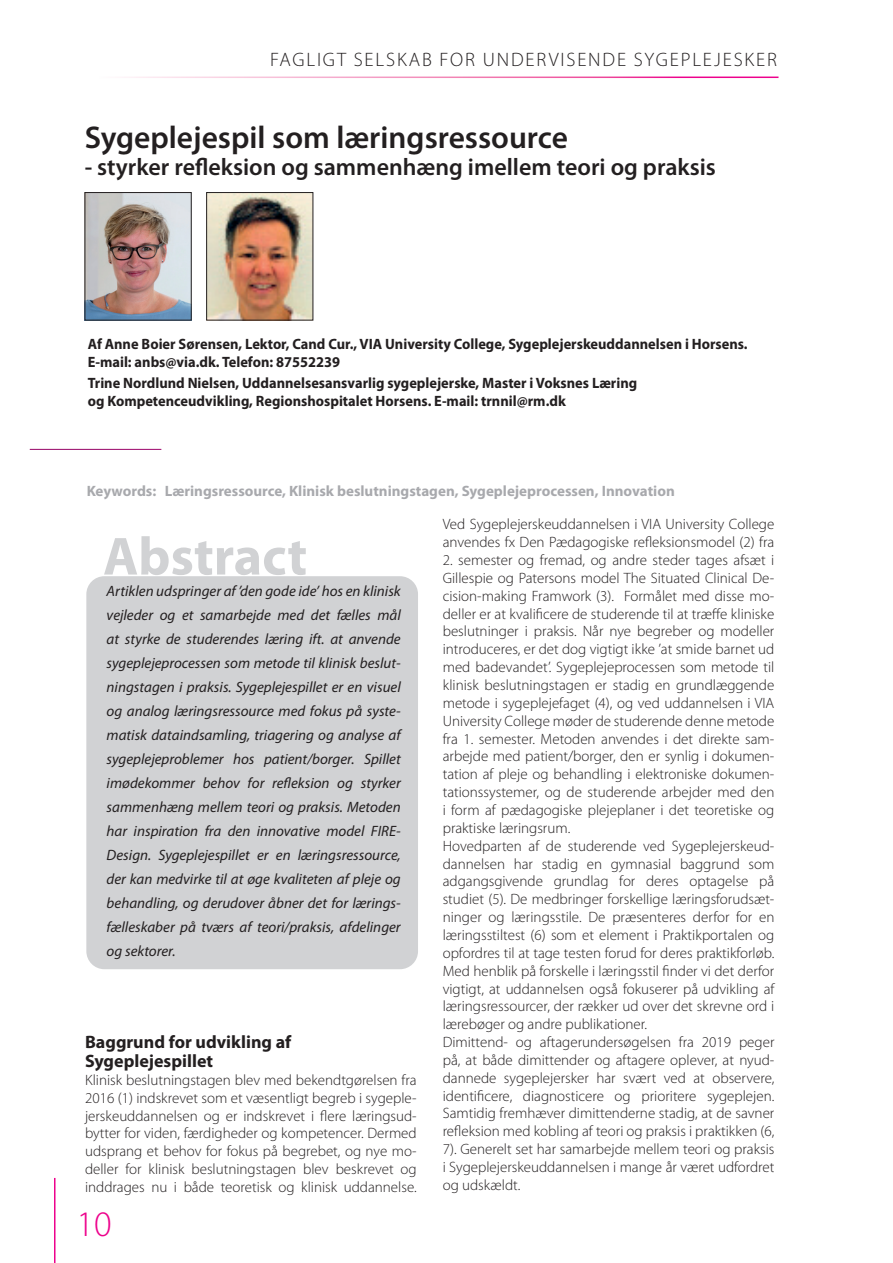
<style>
.page{position:relative;width:893px;height:1263px;background:#fff}
.page>*{position:absolute;margin:0;border:0;box-sizing:border-box;transform-origin:0 0}
.t1{font:700 54px "Myriad Pro";color:#d1d2d4}
.t2{font:300 36px "Myriad Pro";color:#ed028c}
.t3{font:600 31.5px "Myriad Pro";color:#231f20}
.t4{font:600 24px "Myriad Pro";color:#231f20}
.t5{font:300 19.5px "Myriad Pro";letter-spacing:.095em;color:#231f20}
.t6{font:700 18px/19.5px "Myriad Pro";color:#231f20}
.t7{font:300 15px/17.9px "Myriad Pro";color:#231f20}
.t8{font:italic 15px/24px "Myriad Pro";color:#231f20;text-align:justify}
.t9{font:700 15px/18px "Myriad Pro";color:#231f20;scale:.96 1}
.t10{font:700 15px "Myriad Pro";color:#a8a9ad}
</style>
<div class="page">
<hr style="left:54px;top:1178px;width:1px;height:85px;background:#ed028c">
<div style="left:86px;top:576px;width:332px;height:393px;background:#d1d2d4;border-radius:18px"></div>
<img style="left:87px;top:194px;width:102px;height:124px">
<img style="left:208px;top:194px;width:103px;height:124px">
<div style="left:206px;top:192px;width:107px;height:128px;border:1px solid #231f20"></div>
<h3 class="t5" style="left:270px;top:47px;width:508px">FAGLIGT SELSKAB FOR UNDERVISENDE SYGEPLEJESKER</h3>
<h3 class="t3" style="left:85px;top:117px;width:485px">Sygeplejespil som læringsressource</h3>
<h3 class="t4" style="left:85px;top:152px;width:633px">- styrker refleksion og sammenhæng imellem teori og praksis</h3>
<p class="t9" style="left:88px;top:335px;width:689px">Af Anne Boier Sørensen, Lektor, Cand Cur., VIA University College, Sygeplejerskeuddannelsen i Horsens.<br>E-mail: anbs@via.dk. Telefon: 87552239</p>
<p class="t9" style="left:88px;top:374px;width:574px">Trine Nordlund Nielsen, Uddannelsesansvarlig sygeplejerske, Master i Voksnes Læring og Kompetenceudvikling, Regionshospitalet Horsens. E-mail: trnnil@rm.dk</p>
<p class="t10" style="left:87px;top:481px;width:590px">Keywords: Læringsressource, Klinisk beslutningstagen, Sygeplejeprocessen, Innovation</p>
<h1 class="t1" style="left:103px;top:521px;width:206px">Abstract</h1>
<p class="t8" style="left:107px;top:579px;width:296px">Artiklen udspringer af ’den gode ide’ hos en klinisk vejleder og et samarbejde med det fælles mål at styrke de studerendes læring ift. at anvende sygeplejeprocessen som metode til klinisk beslut&shy;ningstagen i praksis. Sygeplejespillet er en visuel og analog læringsressource med fokus på syste&shy;matisk dataindsamling, triagering og analyse af sygeplejeproblemer hos patient/borger. Spillet imødekommer behov for refleksion og styrker sammenhæng mellem teori og praksis. Metoden har inspiration fra den innovative model FIRE-Design. Sygeplejespillet er en læringsressource, der kan medvirke til at øge kvaliteten af pleje og behandling, og derudover åbner det for lærings&shy;fælleskaber på tværs af teori/praksis, afdelinger og sektorer.</p>
<p class="t6" style="left:85px;top:1031px;width:208px">Baggrund for udvikling af<br>Sygeplejespillet</p>
<p class="t7" style="left:85px;top:1071px;width:333px;text-align:justify">Klinisk beslutningstagen blev med bekendtgørelsen fra 2016 (1) indskrevet som et væsentligt begreb i sygeple&shy;jerskeuddannelsen og er indskrevet i flere læringsud&shy;bytter for viden, færdigheder og kompetencer. Dermed udsprang et behov for fokus på begrebet, og nye mo&shy;deller for klinisk beslutningstagen blev beskrevet og inddrages nu i både teoretisk og klinisk uddannelse.</p>
<h2 class="t2" style="left:77px;top:1202px;width:37px">10</h2>
<p class="t7" style="left:443px;top:515px;width:333px">Ved Sygeplejerskeuddannelsen i VIA University College anvendes fx Den Pædagogiske refleksionsmodel (2) fra</p>
<p class="t7" style="left:443px;top:551px;width:333px">2. semester og fremad, og andre steder tages afsæt i Gillespie og Patersons model The Situated Clinical De&shy;cision-making Framwork (3). Formålet med disse mo&shy;deller er at kvalificere de studerende til at træffe kliniske beslutninger i praksis. Når nye begreber og modeller introduceres, er det dog vigtigt ikke ’at smide barnet ud med badevandet’. Sygeplejeprocessen som metode til klinisk beslutningstagen er stadig en grundlæggende metode i sygeplejefaget (4), og ved uddannelsen i VIA University College møder de studerende denne metode fra 1. semester. Metoden anvendes i det direkte sam&shy;arbejde med patient/borger, den er synlig i dokumen&shy;tation af pleje og behandling i elektroniske dokumen&shy;tationssystemer, og de studerende arbejder med den i form af pædagogiske plejeplaner i det teoretiske og praktiske læringsrum.<br>Hovedparten af de studerende ved Sygeplejerskeud&shy;dannelsen har stadig en gymnasial baggrund som adgangsgivende grundlag for deres optagelse på studiet (5). De medbringer forskellige læringsforudsæt&shy;ninger og læringsstile. De præsenteres derfor for en læringsstiltest (6) som et element i Praktikportalen og opfordres til at tage testen forud for deres praktikforløb.<br>Med henblik på forskelle i læringsstil finder vi det derfor vigtigt, at uddannelsen også fokuserer på udvikling af læringsressourcer, der rækker ud over det skrevne ord i lærebøger og andre publikationer.<br>Dimittend- og aftagerundersøgelsen fra 2019 peger på, at både dimittender og aftagere oplever, at nyud&shy;dannede sygeplejersker har svært ved at observere, identificere, diagnosticere og prioritere sygeplejen.<br>Samtidig fremhæver dimittenderne stadig, at de savner refleksion med kobling af teori og praksis i praktikken (6, 7). Generelt set har samarbejde mellem teori og praksis i Sygeplejerskeuddannelsen i mange år været udfordret og udskældt.</p>
</div>
